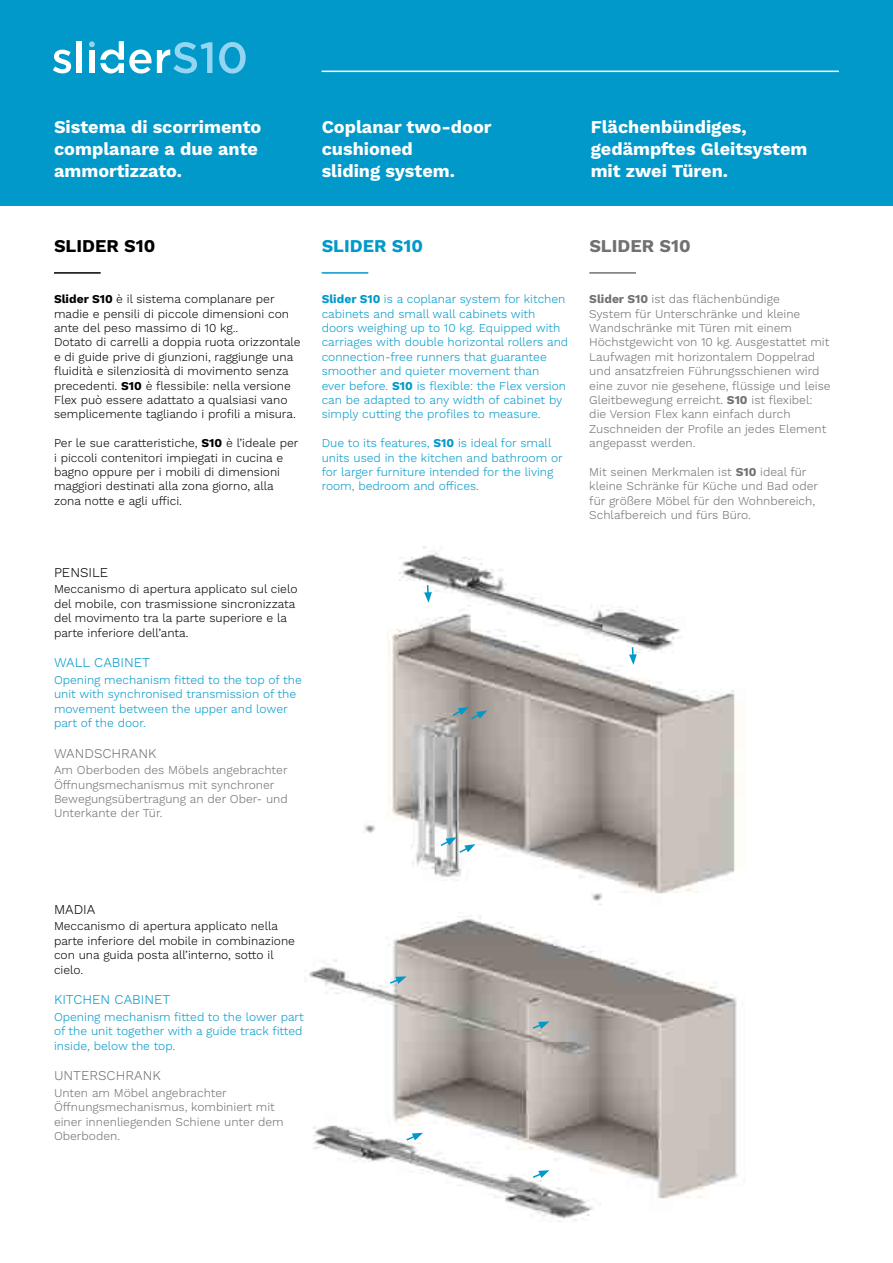
<style>
.page{position:relative;width:893px;height:1263px;background:#fff}
.page>*{position:absolute;margin:0;border:0;box-sizing:border-box;transform-origin:0 0}
.t1{font:700 18px/21.6px "Work Sans";color:#fff}
.t2{font:700 18px "Work Sans";color:#000}
.t3{font:700 18px "Work Sans";color:#0099ca}
.t4{font:700 18px "Work Sans";color:#707172}
.t5{font:300 13.5px "Work Sans";color:#0099ca}
.t6{font:300 13.5px "Work Sans";color:#707172}
.t7{font:300 13.5px "Work Sans";color:#000}
.t8{font:300 12px/14.4px "Work Sans";color:#000}
.t9{font:300 12px/14.4px "Work Sans";color:#707172}
.t10{font:300 12px/14.4px "Work Sans";color:#0099ca}
.s1{font-weight:700}
</style>
<div class="page">
<div style="left:0;top:0;width:893px;height:206px;background:#0099ca"></div>
<hr style="left:322px;top:71px;width:517px;height:1px;background:#fff">
<svg style="left:53px;top:50px;width:18px;height:23px"></svg>
<div style="left:77px;top:41px;width:5px;height:32px;background:#fff"></div>
<svg style="left:219px;top:42px;width:27px;height:32px"></svg>
<svg style="left:89px;top:41px;width:123px;height:33px"></svg>
<img style="left:363px;top:546px;width:372px;height:359px">
<svg style="left:629px;top:646px;width:8px;height:19px"></svg>
<svg style="left:424px;top:583px;width:8px;height:20px"></svg>
<svg style="left:439px;top:837px;width:36px;height:17px"></svg>
<svg style="left:451px;top:707px;width:36px;height:14px"></svg>
<img style="left:309px;top:915px;width:429px;height:307px">
<svg style="left:405px;top:1133px;width:18px;height:9px"></svg>
<svg style="left:388px;top:976px;width:19px;height:9px"></svg>
<svg style="left:531px;top:1021px;width:18px;height:9px"></svg>
<svg style="left:531px;top:1170px;width:18px;height:9px"></svg>
<hr style="left:54px;top:272px;width:47px;height:2px;background:#000">
<hr style="left:589px;top:272px;width:47px;height:2px;background:#707172">
<hr style="left:322px;top:272px;width:46px;height:2px;background:#0099ca">
<h1 class="t1" style="left:54px;top:117px;width:209px">Sistema di scorrimento complanare a due ante ammortizzato.</h1>
<h1 class="t1" style="left:322px;top:117px;width:171px">Coplanar two-door cushioned<br>sliding system.</h1>
<h1 class="t1" style="left:591px;top:117px;width:218px">Flächenbündiges, gedämpftes Gleitsystem mit zwei Türen.</h1>
<h1 class="t2" style="left:54px;top:235px;width:103px">SLIDER S10</h1>
<h1 class="t3" style="left:322px;top:235px;width:103px">SLIDER S10</h1>
<h1 class="t4" style="left:589px;top:235px;width:103px">SLIDER S10</h1>
<p class="t8" style="left:54px;top:292px;width:248px"><span class="s1">Slider S10</span> è il sistema complanare per madie e pensili di piccole dimensioni con ante del peso massimo di 10 kg..<br>Dotato di carrelli a doppia ruota orizzontale e di guide prive di giunzioni, raggiunge una fluidità e silenziosità di movimento senza precedenti. <span class="s1">S10</span> è flessibile: nella versione Flex può essere adattato a qualsiasi vano semplicemente tagliando i profili a misura.</p>
<p class="t8" style="left:54px;top:436px;width:246px">Per le sue caratteristiche, <span class="s1">S10</span> è l’ideale per i piccoli contenitori impiegati in cucina e bagno oppure per i mobili di dimensioni maggiori destinati alla zona giorno, alla zona notte e agli uffici.</p>
<p class="t10" style="left:322px;top:292px;width:248px"><span class="s1">Slider S10</span> is a coplanar system for kitchen cabinets and small wall cabinets with doors weighing up to 10 kg. Equipped with carriages with double horizontal rollers and connection-free runners that guarantee smoother and quieter movement than<br>ever before. <span class="s1">S10</span> is flexible: the Flex version can be adapted to any width of cabinet by simply cutting the profiles to measure.</p>
<p class="t10" style="left:322px;top:436px;width:243px">Due to its features, <span class="s1">S10</span> is ideal for small units used in the kitchen and bathroom or for larger furniture intended for the living room, bedroom and offices.</p>
<p class="t7" style="left:54px;top:564px;width:56px">PENSILE</p>
<p class="t8" style="left:54px;top:583px;width:245px">Meccanismo di apertura applicato sul cielo del mobile, con trasmissione sincronizzata del movimento tra la parte superiore e la parte inferiore dell’anta.</p>
<p class="t5" style="left:54px;top:655px;width:98px">WALL CABINET</p>
<p class="t10" style="left:54px;top:673px;width:249px">Opening mechanism fitted to the top of the unit with synchronised transmission of the movement between the upper and lower part of the door.</p>
<p class="t6" style="left:54px;top:745px;width:104px">WANDSCHRANK</p>
<p class="t9" style="left:54px;top:763px;width:235px">Am Oberboden des Möbels angebrachter Öffnungsmechanismus mit synchroner Bewegungsübertragung an der Ober- und Unterkante der Tür.</p>
<p class="t9" style="left:589px;top:292px;width:243px"><span class="s1">Slider S10</span> ist das flächenbündige<br>System für Unterschränke und kleine Wandschränke mit Türen mit einem Höchstgewicht von 10 kg. Ausgestattet mit Laufwagen mit horizontalem Doppelrad und ansatzfreien Führungsschienen wird eine zuvor nie gesehene, flüssige und leise Gleitbewegung erreicht. <span class="s1">S10</span> ist flexibel: die Version Flex kann einfach durch Zuschneiden der Profile an jedes Element angepasst werden.</p>
<p class="t9" style="left:589px;top:465px;width:230px">Mit seinen Merkmalen ist <span class="s1">S10</span> ideal für kleine Schränke für Küche und Bad oder für größere Möbel für den Wohnbereich, Schlafbereich und fürs Büro.</p>
<p class="t7" style="left:54px;top:901px;width:43px">MADIA</p>
<p class="t8" style="left:54px;top:920px;width:243px">Meccanismo di apertura applicato nella parte inferiore del mobile in combinazione con una guida posta all’interno, sotto il cielo.</p>
<p class="t5" style="left:54px;top:992px;width:118px">KITCHEN CABINET</p>
<p class="t10" style="left:54px;top:1010px;width:251px;text-align:justify">Opening mechanism fitted to the lower part of the unit together with a guide track fitted inside, below the top.</p>
<p class="t6" style="left:54px;top:1068px;width:108px">UNTERSCHRANK</p>
<p class="t9" style="left:54px;top:1086px;width:231px">Unten am Möbel angebrachter<br>Öffnungsmechanismus, kombiniert mit einer innenliegenden Schiene unter dem<br>Oberboden.</p>
</div>
